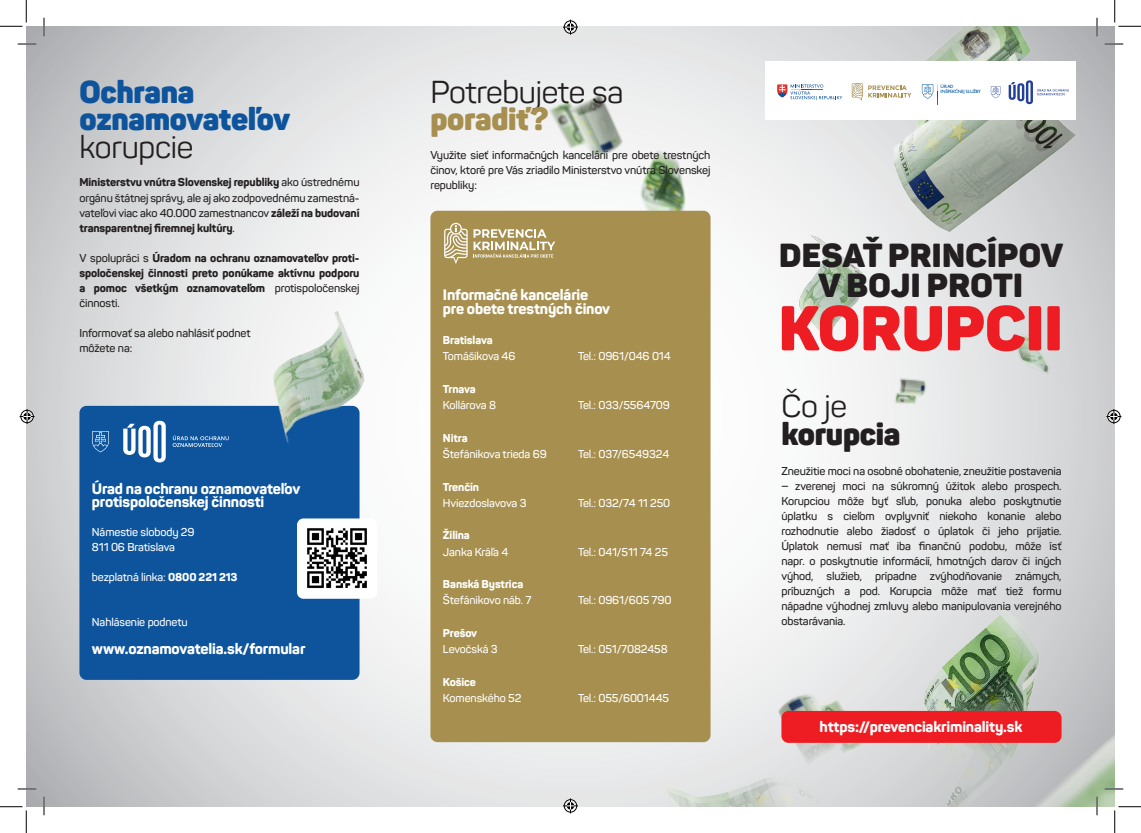
<style>
.page{position:relative;width:1141px;height:833px;background:#fff}
.page>*{position:absolute;margin:0;border:0;box-sizing:border-box;transform-origin:0 0}
.t1{font:900 62.25px "Panton";color:#ee1d23}
.t2{font:900 32.88px "Panton";letter-spacing:.01em;color:#231f20}
.t3{font:31.25px "Panton";letter-spacing:-.01em;color:#231f20}
.t4{font:900 31.25px "Panton";letter-spacing:-.01em;color:#0d549c}
.t5{font:900 31.25px "Panton";letter-spacing:-.01em;color:#a68f4f}
.t6{font:900 31.25px "Panton";letter-spacing:-.01em;color:#231f20}
.t7{font:800 15px "Panton";letter-spacing:-.01em;color:#fff}
.t8{font:600 11.25px/15px "Panton";letter-spacing:-.01em;color:#231f20;text-align:justify}
.t9{font:600 11.25px "Panton";letter-spacing:-.01em;color:#fff}
.t10{font:800 11.25px/15px "Panton";letter-spacing:-.01em;color:#231f20;text-align:justify}
.t11{font:800 11.25px "Panton";letter-spacing:-.01em;color:#fff}
.t12{font:4.12px/4.9px "History Four";letter-spacing:-.01em;color:#0155a2}
.s1{font-weight:800}
.s2{font-weight:600}
.s3{font-family:"Rajdhani";font-weight:700}
</style>
<div class="page">
<img style="left:26px;top:26px;width:1088px;height:780px">
<img style="left:873px;top:26px;width:213px;height:217px">
<img style="left:534px;top:81px;width:159px;height:130px">
<img style="left:667px;top:598px;width:447px;height:208px">
<img style="left:793px;top:228px;width:267px;height:184px">
<div style="left:430px;top:211px;width:280px;height:530px;background:#a68f4f;border-radius:7px"></div>
<div style="left:79px;top:405px;width:280px;height:274px;background:#0d549c;border-radius:7px"></div>
<div style="left:781px;top:710px;width:280px;height:32px;background:#ee1d23;border-radius:7px"></div>
<div style="left:765px;top:62px;width:311px;height:58px;background:#fff"></div>
<svg style="left:777px;top:84px;width:65px;height:16px"></svg>
<svg style="left:851px;top:83px;width:60px;height:18px"></svg>
<svg style="left:921px;top:84px;width:13px;height:15px"></svg>
<svg style="left:990px;top:86px;width:10px;height:12px"></svg>
<svg style="left:1008px;top:80px;width:60px;height:24px"></svg>
<svg style="left:92px;top:431px;width:17px;height:21px"></svg>
<svg style="left:123px;top:420px;width:43px;height:42px"></svg>
<svg style="left:173px;top:435px;width:56px;height:11px"></svg>
<svg style="left:473px;top:229px;width:82px;height:28px"></svg>
<svg style="left:444px;top:223px;width:23px;height:41px"></svg>
<div style="left:297px;top:518px;width:80px;height:80px;background:#fff;border-radius:6px"></div>
<img style="left:307px;top:528px;width:60px;height:60px">
<img style="left:239px;top:294px;width:153px;height:160px">
<svg style="left:18px;top:43px;width:18px;height:2px"></svg>
<svg style="left:1104px;top:43px;width:19px;height:2px"></svg>
<svg style="left:18px;top:787px;width:18px;height:2px"></svg>
<svg style="left:1104px;top:787px;width:19px;height:2px"></svg>
<svg style="left:43px;top:18px;width:2px;height:18px"></svg>
<svg style="left:43px;top:796px;width:2px;height:18px"></svg>
<svg style="left:1096px;top:18px;width:1px;height:18px"></svg>
<svg style="left:1096px;top:796px;width:1px;height:18px"></svg>
<svg style="left:0;top:0;width:27px;height:27px"></svg>
<svg style="left:0;top:806px;width:27px;height:26px"></svg>
<svg style="left:1114px;top:0;width:26px;height:27px"></svg>
<svg style="left:1114px;top:806px;width:26px;height:26px"></svg>
<svg style="left:563px;top:20px;width:15px;height:15px"></svg>
<svg style="left:563px;top:797px;width:15px;height:15px"></svg>
<svg style="left:20px;top:409px;width:15px;height:15px"></svg>
<svg style="left:1106px;top:409px;width:15px;height:15px"></svg>
<p class="t4" style="left:79px;top:71px;width:116px">Ochrana</p>
<p class="t4" style="left:79px;top:99px;width:212px">oznamovateľov</p>
<p class="t3" style="left:79px;top:127px;width:115px">korupcie</p>
<p class="t8" style="left:79px;top:175px;width:281px"><span class="s1">Ministerstvu vnútra Slovenskej republiky</span> ako ústrednému orgánu štátnej správy, ale aj ako zodpovednému zamestná&shy;vateľovi viac ako 40.000 zamestnancov <span class="s1">záleží na budovaní transparentnej firemnej kultúry</span>.</p>
<p class="t10" style="left:79px;top:250px;width:281px"><span class="s2">V spolupráci s</span> Úradom na ochranu oznamovateľov proti&shy;spoločenskej činnosti preto ponúkame aktívnu podporu a pomoc všetkým oznamovateľom <span class="s2">protispoločenskej činnosti.</span></p>
<p class="t8" style="left:79px;top:325px;width:173px">Informovať sa alebo nahlásiť podnet</p>
<p class="t8" style="left:79px;top:340px;width:54px">môžete na:</p>
<p class="t7" style="left:92px;top:478px;width:210px">Úrad na ochranu oznamovateľov</p>
<p class="t7" style="left:92px;top:492px;width:174px">protispoločenskej činnosti</p>
<p class="t9" style="left:92px;top:525px;width:104px">Námestie slobody 29</p>
<p class="t9" style="left:92px;top:540px;width:84px">811 06 Bratislava</p>
<p class="t9" style="left:92px;top:570px;width:147px">bezplatná linka: <span class="s1">0800 221 213</span></p>
<p class="t9" style="left:92px;top:615px;width:97px">Nahlásenie podnetu</p>
<p class="t7" style="left:92px;top:638px;width:215px">www.oznamovatelia.sk/formular</p>
<p class="t3" style="left:430px;top:72px;width:194px">Potrebujete sa</p>
<p class="t5" style="left:430px;top:99px;width:120px">poradiť?</p>
<p class="t8" style="left:430px;top:147px;width:281px">Využite sieť informačných kancelárií pre obete trestných činov, ktoré pre Vás zriadilo Ministerstvo vnútra Slovenskej republiky:</p>
<p class="t7" style="left:443px;top:285px;width:147px">Informačné kancelárie</p>
<p class="t7" style="left:443px;top:299px;width:169px">pre obete trestných činov</p>
<p class="t11" style="left:443px;top:333px;width:51px">Bratislava</p>
<p class="t9" style="left:443px;top:349px;width:74px">Tomášikova 46</p>
<p class="t9" style="left:578px;top:349px;width:94px">Tel.: 0961/046 014</p>
<p class="t11" style="left:443px;top:381px;width:34px">Trnava</p>
<p class="t9" style="left:443px;top:398px;width:55px">Kollárova 8</p>
<p class="t9" style="left:578px;top:398px;width:93px">Tel.: 033/5564709</p>
<p class="t11" style="left:443px;top:430px;width:26px">Nitra</p>
<p class="t9" style="left:443px;top:447px;width:105px">Štefánikova trieda 69</p>
<p class="t9" style="left:578px;top:447px;width:93px">Tel.: 037/6549324</p>
<p class="t11" style="left:443px;top:479px;width:38px">Trenčín</p>
<p class="t9" style="left:443px;top:495px;width:85px">Hviezdoslavova 3</p>
<p class="t9" style="left:578px;top:495px;width:94px">Tel.: 032/74 11 250</p>
<p class="t11" style="left:443px;top:528px;width:28px">Žilina</p>
<p class="t9" style="left:443px;top:544px;width:67px">Janka Kráľa 4</p>
<p class="t9" style="left:578px;top:544px;width:92px">Tel.: 041/511 74 25</p>
<p class="t11" style="left:443px;top:576px;width:82px">Banská Bystrica</p>
<p class="t9" style="left:443px;top:593px;width:90px">Štefánikovo náb. 7</p>
<p class="t9" style="left:578px;top:593px;width:95px">Tel.: 0961/605 790</p>
<p class="t11" style="left:443px;top:625px;width:36px">Prešov</p>
<p class="t9" style="left:443px;top:642px;width:56px">Levočská 3</p>
<p class="t9" style="left:578px;top:642px;width:91px">Tel.: 051/7082458</p>
<p class="t11" style="left:443px;top:674px;width:35px">Košice</p>
<p class="t9" style="left:443px;top:690px;width:80px">Komenského 52</p>
<p class="t9" style="left:578px;top:690px;width:93px">Tel.: 055/6001445</p>
<p class="t12" style="left:940px;top:84px;width:42px">ÚRAD<br>INŠPEKČNEJ SLUŽBY</p>
<p class="t2" style="left:779px;top:234px;width:285px">DESAŤ PRINCÍPOV</p>
<p class="t1" style="left:778px;top:288px;width:286px">KORUPCII</p>
<p class="t2" style="left:818px;top:264px;width:206px">VBOJI PROTI</p>
<p class="t3" style="left:781px;top:387px;width:67px">Čo je</p>
<p class="t6" style="left:781px;top:413px;width:120px">korupcia</p>
<p class="t8" style="left:781px;top:463px;width:281px">Zneužitie moci na osobné obohatenie, zneužitie postavenia</p>
<p class="t8" style="left:781px;top:478px;width:281px"><span class="s3">—</span> zverenej moci na súkromný úžitok alebo prospech.<br>Korupciou môže byť sľub, ponuka alebo poskytnutie úplatku s cieľom ovplyvniť niekoho konanie alebo rozhodnutie alebo žiadosť o úplatok či jeho prijatie.<br>Úplatok nemusí mať iba finančnú podobu, môže ísť napr. o poskytnutie informácií, hmotných darov či iných výhod, služieb, prípadne zvýhodňovanie známych, príbuzných a pod. Korupcia môže mať tiež formu nápadne výhodnej zmluvy alebo manipulovania verejného obstarávania.</p>
<p class="t7" style="left:819px;top:717px;width:204px">https://prevenciakriminality.sk</p>
</div>
